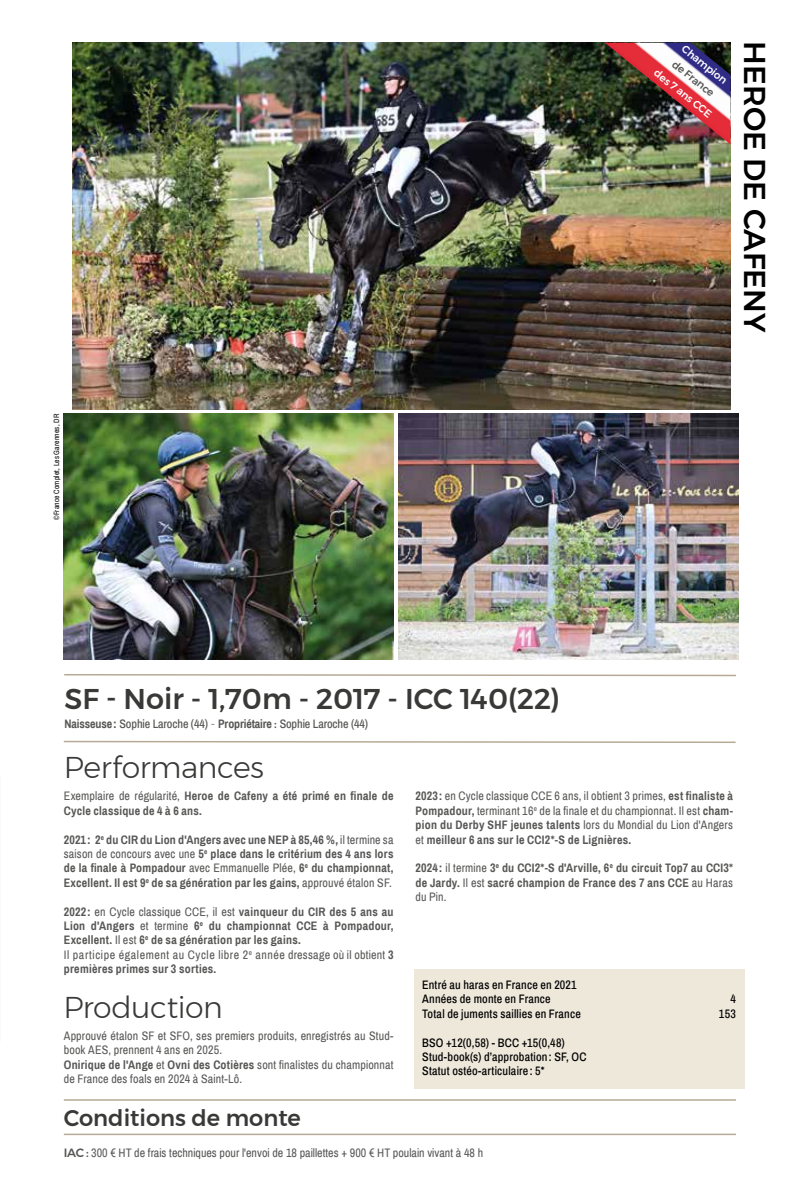
<style>
.page{position:relative;width:787px;height:1191px;background:#fff}
.page>*{position:absolute;margin:0;border:0;box-sizing:border-box;transform-origin:0 0}
.t1{font:300 30px "Montserrat";letter-spacing:-.015em;color:#393938}
.t2{font:500 30px "Montserrat";color:#000}
.t3{font:500 28.5px "Montserrat";color:#393938}
.t4{font:500 22.5px "Montserrat";color:#393938}
.t5{font:700 12px/14.4px "Archivo Narrow";letter-spacing:.02em;color:#575756}
.t6{font:12px/14.4px "Archivo Narrow";letter-spacing:.01em;color:#575756}
.t7{font:500 12px/14.4px "Archivo Narrow";letter-spacing:.015em;color:#000}
.t8{font:500 12px "Archivo Narrow";letter-spacing:-.01em;color:#575756}
.t9{font:500 10.5px "Montserrat";color:#fff}
.t10{font:500 10.5px "Montserrat";color:#575756}
.t11{font:7.5px "Archivo Narrow";letter-spacing:.025em;color:#000}
.s1{font-weight:700}
.s2{font-family:"Montserrat";font-weight:300}
.s3{font-family:"Montserrat"}
.s4{font-weight:400}
.s5{font-family:"Montserrat";font-weight:500}
</style>
<div class="page">
<hr style="left:64px;top:1133px;width:672px;height:2px;background:#b6a995">
<hr style="left:64px;top:1099px;width:672px;height:1px;background:#b6a995">
<div style="left:414px;top:970px;width:330px;height:119px;background:#eee8db"></div>
<img style="left:73px;top:43px;width:657px;height:366px">
<svg style="left:64px;top:674px;width:672px;height:3px"></svg>
<svg style="left:63px;top:740px;width:673px;height:3px"></svg>
<img style="left:64px;top:414px;width:329px;height:245px">
<img style="left:398px;top:413px;width:341px;height:246px">
<img style="left:605px;top:43px;width:125px;height:101px">
<p class="t11" style="left:52px;top:520px;width:108px;rotate:-90deg">©France Complet, Les Garennes, DR</p>
<p class="t9" style="left:688px;top:41px;width:56px;rotate:38deg">Champion</p>
<p class="t10" style="left:678px;top:56px;width:52px;rotate:38deg">de France</p>
<p class="t9" style="left:660px;top:65px;width:72px;rotate:38deg">des 7 ans CCE</p>
<h1 class="t2" style="left:778px;top:41px;width:292px;rotate:90deg">HEROE DE CAFENY</h1>
<h2 class="t3" style="left:65px;top:676px;width:497px">SF - Noir - 1,70m - 2017 - ICC 140(22)</h2>
<p class="t8" style="left:65px;top:717px;width:305px"><span class="s1">Naisseuse:</span> Sophie Laroche (44) <span class="s2">-</span> <span class="s1">Propriétaire</span> <span class="s3">:</span> Sophie Laroche (44)</p>
<h1 class="t1" style="left:64px;top:744px;width:202px">Performances</h1>
<p class="t5" style="left:64px;top:789px;width:331px"><span class="s4">Exemplaire de régularité,</span> Heroe de Cafeny a été primé en finale de<br>Cycle classique de 4 à 6 ans.</p>
<p class="t5" style="left:64px;top:832px;width:331px;text-align:justify">2021: 2<sup>e</sup> du CIR du Lion d'Angers avec une NEP à 85,46 %, <span class="s4">il termine sa saison de concours avec une</span> 5<sup>e</sup> place dans le critérium des 4 ans lors de la finale à Pompadour <span class="s4">avec Emmanuelle Plée,</span> 6<sup>e</sup> du championnat, Excellent. Il est 9<sup>e</sup> de sa génération par les gains, <span class="s4">approuvé étalon SF.</span></p>
<p class="t5" style="left:64px;top:904px;width:331px">2022: <span class="s4">en Cycle classique CCE, il est</span> vainqueur du CIR des 5 ans au Lion d'Angers <span class="s4">et termine</span> 6<sup>e</sup> du championnat CCE à Pompadour, Excellent. <span class="s4">Il est</span> 6<sup>e</sup> de sa génération par les gains.<br><span class="s4">Il participe également au Cycle libre 2</span><sup>e</sup> <span class="s4">année dressage où il obtient</span> 3 premières primes sur 3 sorties.</p>
<p class="t6" style="left:415px;top:789px;width:319px;text-align:justify"><span class="s1">2023:</span> en Cycle classique CCE 6 ans, il obtient 3 primes, <span class="s1">est finaliste à Pompadour,</span> terminant 16<sup>e</sup> de la finale et du championnat. Il est <span class="s1">cham&shy;pion du Derby SHF jeunes talents</span> lors du Mondial du Lion d'Angers et <span class="s1">meilleur 6 ans sur le CCI2*-S de Lignières.</span></p>
<p class="t5" style="left:415px;top:861px;width:319px;text-align:justify">2024: <span class="s4">il termine</span> 3<sup>e</sup> du CCI2*-S d'Arville, 6<sup>e</sup> du circuit Top7 au CCI3* de Jardy. <span class="s4">Il est</span> sacré champion de France des 7 ans CCE <span class="s4">au Haras du Pin.</span></p>
<h1 class="t1" style="left:63px;top:984px;width:161px">Production</h1>
<p class="t6" style="left:64px;top:1028px;width:331px">Approuvé étalon SF et SFO, ses premiers produits, enregistrés au Stud&shy;book AES, prennent 4 ans en 2025.<br><span class="s1">Onirique de l'Ange</span> et <span class="s1">Ovni des Cotières</span> sont finalistes du championnat de France des foals en 2024 à Saint-Lô.</p>
<p class="t7" style="left:422px;top:977px;width:156px">Entré au haras en France en 2021<br>Années de monte en France</p>
<p class="t7" style="left:730px;top:992px;width:7px">4</p>
<p class="t7" style="left:422px;top:1006px;width:160px">Total de juments saillies en France</p>
<p class="t7" style="left:719px;top:1006px;width:18px">153</p>
<p class="t7" style="left:422px;top:1035px;width:166px">BSO +12(0,58) - BCC +15(0,48)<br>Stud-book(s) d’approbation: SF, OC<br>Statut ostéo-articulaire: 5*</p>
<h3 class="t4" style="left:64px;top:1100px;width:239px">Conditions de monte</h3>
<p class="t6" style="left:64px;top:1145px;width:421px"><span class="s5">IAC :</span> 300 € HT de frais techniques pour l'envoi de 18 paillettes + 900 € HT poulain vivant à 48 h</p>
</div>
